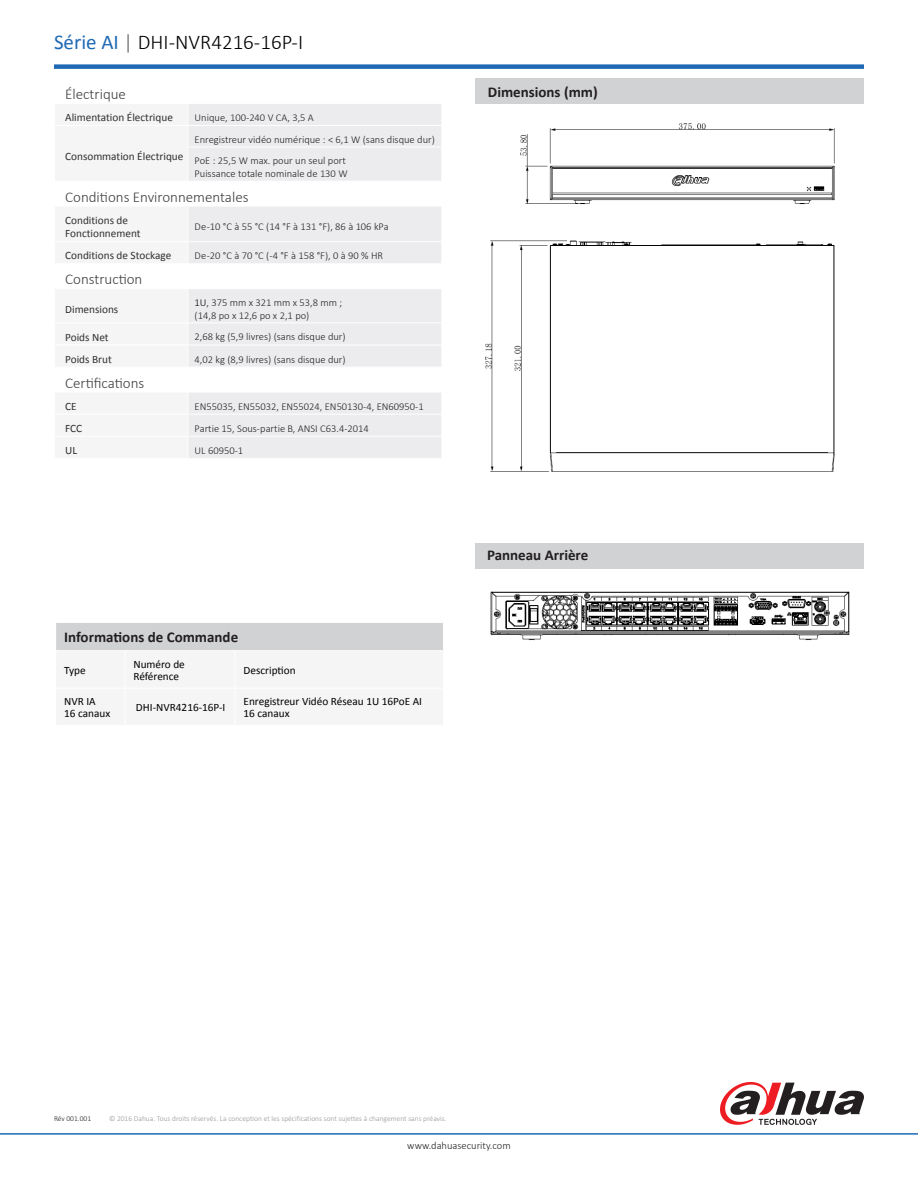
<style>
.page{position:relative;width:918px;height:1188px;background:#fff}
.page>*{position:absolute;margin:0;border:0;box-sizing:border-box;transform-origin:0 0}
.t1{font:300 21px "Calibri";color:#000}
.t2{font:300 15px "Calibri";color:#3e3e3f}
.t3{font:700 15px "Calibri";color:#231f20}
.t4{font:11.25px/13.5px "Calibri";color:#312f30}
.t5{font:11.25px/12px "Calibri";color:#000}
.t6{font:300 10.5px "Calibri";color:#231f20}
.t7{font:300 7.5px "Calibri";color:#939598}
.t8{font:300 7.5px "Calibri";color:#231f20}
.s1{font-weight:400;color:#1e69b4}
.s2{color:#636366}
.s3{color:#000}
</style>
<div class="page">
<hr style="left:0;top:1133px;width:918px;height:2px;background:#1e69b4">
<div style="left:54px;top:64px;width:810px;height:5px;background:#1e69b4"></div>
<div style="left:56px;top:623px;width:387px;height:27px;background:#d1d2d4"></div>
<svg style="left:720px;top:1082px;width:144px;height:43px"></svg>
<div style="left:476px;top:78px;width:388px;height:26px;background:#d1d2d4"></div>
<div style="left:476px;top:543px;width:388px;height:25px;background:#d1d2d4"></div>
<svg style="left:189px;top:104px;width:252px;height:332px;fill:#ececee"></svg>
<div style="left:54px;top:436px;width:134px;height:22px;background:#f5f5f6"></div>
<div style="left:188px;top:436px;width:254px;height:22px;background:#ececee"></div>
<hr style="left:188px;top:125px;width:254px;height:1px;background:#fff">
<svg style="left:188px;top:104px;width:1px;height:42px"></svg>
<hr style="left:188px;top:147px;width:254px;height:1px;background:#fff">
<hr style="left:188px;top:181px;width:254px;height:1px;background:#fff">
<hr style="left:188px;top:206px;width:254px;height:1px;background:#fff">
<hr style="left:188px;top:241px;width:254px;height:1px;background:#fff">
<svg style="left:188px;top:242px;width:1px;height:21px"></svg>
<hr style="left:188px;top:263px;width:254px;height:1px;background:#fff">
<hr style="left:188px;top:288px;width:254px;height:1px;background:#fff">
<hr style="left:188px;top:323px;width:254px;height:1px;background:#fff">
<hr style="left:188px;top:345px;width:254px;height:1px;background:#fff">
<svg style="left:188px;top:324px;width:1px;height:42px"></svg>
<hr style="left:188px;top:367px;width:254px;height:1px;background:#fff">
<hr style="left:188px;top:392px;width:254px;height:1px;background:#fff">
<hr style="left:188px;top:414px;width:254px;height:1px;background:#fff">
<hr style="left:54px;top:436px;width:134px;height:1px;background:#fff">
<hr style="left:188px;top:436px;width:254px;height:1px;background:#fff">
<svg style="left:188px;top:393px;width:1px;height:42px"></svg>
<svg style="left:441px;top:437px;width:1px;height:21px"></svg>
<img style="left:485px;top:123px;width:350px;height:349px">
<img style="left:490px;top:591px;width:360px;height:50px">
<p class="t1" style="left:54px;top:29px;width:251px"><span class="s1">Série AI</span> <span class="s2">|</span> DHI-NVR4216-16P-I</p>
<p class="t2" style="left:65px;top:85px;width:62px">Électrique</p>
<p class="t4" style="left:65px;top:111px;width:109px">Alimentation Électrique</p>
<p class="t6" style="left:195px;top:111px;width:121px">Unique, 100-240 V CA, 3,5 A</p>
<p class="t4" style="left:65px;top:150px;width:120px">Consommation Électrique</p>
<p class="t6" style="left:195px;top:133px;width:242px">Enregistreur vidéo numérique : &lt; 6,1 W (sans disque dur)</p>
<p class="t6" style="left:195px;top:154px;width:153px">PoE : 25,5 W max. pour un seul port</p>
<p class="t6" style="left:195px;top:167px;width:154px">Puissance totale nominale de 130 W</p>
<p class="t2" style="left:65px;top:187px;width:185px">Conditions Environnementales</p>
<p class="t4" style="left:65px;top:213px;width:77px">Conditions de<br>Fonctionnement</p>
<p class="t6" style="left:195px;top:220px;width:196px">De -10 °C à 55 °C (14 °F à 131 °F), 86 à 106 kPa</p>
<p class="t4" style="left:65px;top:249px;width:108px">Conditions de Stockage</p>
<p class="t6" style="left:195px;top:249px;width:190px">De -20 °C à 70 °C (-4 °F à 158 °F), 0 à 90 % HR</p>
<p class="t2" style="left:65px;top:270px;width:79px">Construction</p>
<p class="t4" style="left:65px;top:302px;width:55px">Dimensions</p>
<p class="t6" style="left:195px;top:296px;width:149px"><span class="s3">1U</span>, 375 mm x 321 mm x 53,8 mm ;</p>
<p class="t6" style="left:195px;top:309px;width:116px">(14,8 po x 12,6 po x 2,1 po)</p>
<p class="t4" style="left:65px;top:330px;width:45px">Poids Net</p>
<p class="t6" style="left:195px;top:330px;width:153px">2,68 kg (5,9 livres) (sans disque dur)</p>
<p class="t4" style="left:65px;top:352px;width:48px">Poids Brut</p>
<p class="t6" style="left:195px;top:353px;width:153px">4,02 kg (8,9 livres) (sans disque dur)</p>
<p class="t2" style="left:65px;top:373px;width:81px">Certifications</p>
<p class="t4" style="left:65px;top:399px;width:13px">CE</p>
<p class="t6" style="left:195px;top:400px;width:231px">EN55035, EN55032, EN55024, EN50130-4, EN60950-1</p>
<p class="t4" style="left:65px;top:421px;width:19px">FCC</p>
<p class="t6" style="left:195px;top:422px;width:176px">Partie 15, Sous-partie B, ANSI C63.4-2014</p>
<p class="t4" style="left:65px;top:444px;width:13px">UL</p>
<p class="t6" style="left:195px;top:444px;width:50px">UL 60950-1</p>
<p class="t3" style="left:64px;top:628px;width:176px">Informations de Commande</p>
<p class="t5" style="left:64px;top:664px;width:23px">Type</p>
<p class="t5" style="left:133px;top:658px;width:53px">Numéro de<br>Référence</p>
<p class="t5" style="left:244px;top:664px;width:54px">Description</p>
<p class="t5" style="left:64px;top:695px;width:48px">NVR IA<br>16 canaux</p>
<p class="t5" style="left:136px;top:701px;width:91px">DHI-NVR4216-16P-I</p>
<p class="t5" style="left:244px;top:695px;width:180px">Enregistreur Vidéo Réseau 1U 16PoE AI<br>16 canaux</p>
<p class="t3" style="left:488px;top:83px;width:111px">Dimensions (mm)</p>
<p class="t3" style="left:487px;top:546px;width:103px">Panneau Arrière</p>
<p class="t8" style="left:54px;top:1113px;width:39px">Rév 001.001</p>
<p class="t7" style="left:109px;top:1113px;width:339px">© 2016 Dahua. Tous droits réservés. La conception et les spécifications sont sujettes à changement sans préavis.</p>
<p class="t6" style="left:407px;top:1139px;width:105px">www.dahuasecurity.com</p>
</div>
